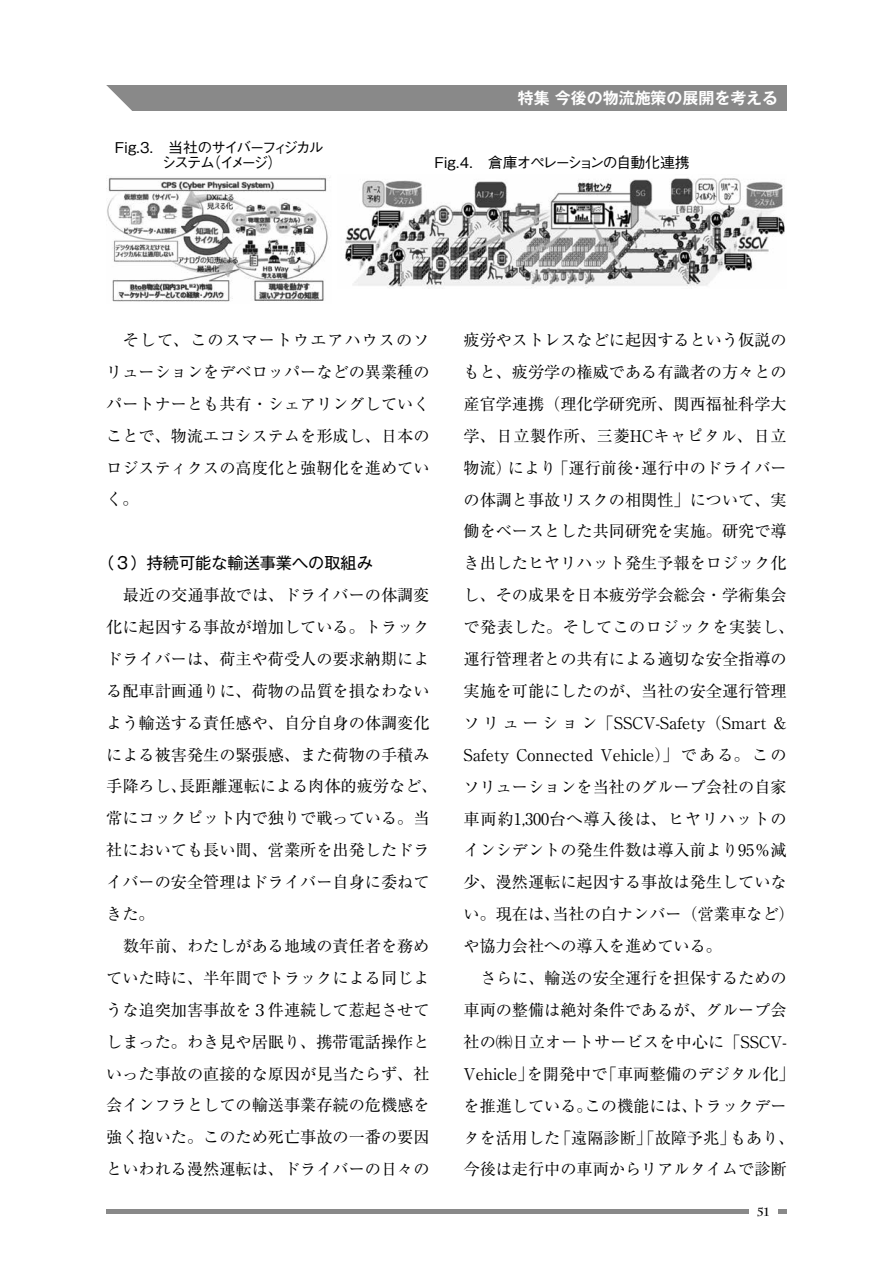
<style>
.page{position:relative;width:893px;height:1263px;background:#fff}
.page>*{position:absolute;margin:0;border:0;box-sizing:border-box;transform-origin:0 0}
.t1{font:16.2px/32px "Ryumin Pro";color:#000;text-align:justify}
.t2{font:16.2px "Gothic MB101 Pro";color:#000}
.t3{font:700 15.9px "Gothic MB101 Pro De";color:#fff}
.t4{font:500 14.85px/14.9px "Gothic BBB Pro";letter-spacing:-.15em;color:#000;text-align:center}
.t5{font:500 14.85px "Gothic BBB Pro";letter-spacing:-.08em;color:#000}
.t6{font:700 11.7px "Charlemagne Std";color:#000}
</style>
<div class="page">
<div style="left:106px;top:85px;width:681px;height:26px;background:#898989"></div>
<svg style="left:106px;top:85px;width:26px;height:26px"></svg>
<hr style="left:106px;top:1210px;width:642px;height:4px;background:#898989">
<svg style="left:778px;top:1210px;width:9px;height:4px"></svg>
<img style="left:106px;top:177px;width:222px;height:125px">
<img style="left:345px;top:178px;width:440px;height:109px">
<p class="t4" style="left:115px;top:139px;width:210px">Fig.3.　当社のサイバーフィジカルシステム（イメージ）</p>
<p class="t3" style="left:518px;top:85px;width:262px">特集 今後の物流施策の展開を考える</p>
<p class="t5" style="left:434px;top:150px;width:257px">Fig.4.　倉庫オペレーションの自動化連携</p>
<p class="t1" style="left:106px;top:323px;width:325px;text-indent:16px">そして、このスマートウエアハウスのソリューションをデベロッパーなどの異業種のパートナーとも共有・シェアリングしていくことで、物流エコシステムを形成し、日本のロジスティクスの高度化と強靭化を進めていく。</p>
<p class="t2" style="left:98px;top:550px;width:276px">（３）持続可能な輸送事業への取組み</p>
<p class="t1" style="left:106px;top:578px;width:333px;text-align:left;text-indent:16px">最近の交通事故では、ドライバーの体調変化に起因する事故が増加している。トラックドライバーは、荷主や荷受人の要求納期による配車計画通りに、荷物の品質を損なわないよう輸送する責任感や、自分自身の体調変化による被害発生の緊張感、また荷物の手積み手降ろし、長距離運転による肉体的疲労など、常にコックピット内で独りで戦っている。当社においても長い間、営業所を出発したドライバーの安全管理はドライバー自身に委ねてきた。</p>
<p class="t1" style="left:106px;top:929px;width:325px;text-indent:16px">数年前、わたしがある地域の責任者を務めていた時に、半年間でトラックによる同じような追突加害事故を３件連続して惹起させてしまった。わき見や居眠り、携帯電話操作といった事故の直接的な原因が見当たらず、社会インフラとしての輸送事業存続の危機感を強く抱いた。このため死亡事故の一番の要因といわれる漫然運転は、ドライバーの日々の</p>
<p class="t1" style="left:463px;top:323px;width:333px;text-align:left">疲労やストレスなどに起因するという仮説のもと、疲労学の権威である有識者の方々との産官学連携（理化学研究所、関西福祉科学大学、日立製作所、三菱HCキャピタル、日立物流）により「運行前後・運行中のドライバーの体調と事故リスクの相関性」について、実働をベースとした共同研究を実施。研究で導き出したヒヤリハット発生予報をロジック化し、その成果を日本疲労学会総会・学術集会で発表した。そしてこのロジックを実装し、運行管理者との共有による適切な安全指導の実施を可能にしたのが、当社の安全運行管理ソリューション「SSCV-Safety（Smart &amp;<br>Safety Connected Vehicle）」である。このソリューションを当社のグループ会社の自家車両約1,300台へ導入後は、ヒヤリハットのインシデントの発生件数は導入前より95％減少、漫然運転に起因する事故は発生していない。現在は、当社の白ナンバー（営業車など）や協力会社への導入を進めている。</p>
<p class="t1" style="left:463px;top:961px;width:333px;text-align:center">さらに、輸送の安全運行を担保するための<br>車両の整備は絶対条件であるが、グループ会社の㈱日立オートサービスを中心に「SSCV-<br>Vehicle」を開発中で「車両整備のデジタル化」を推進している。この機能には、トラックデータを活用した「遠隔診断」「故障予兆」もあり、今後は走行中の車両からリアルタイムで診断</p>
<p class="t6" style="left:757px;top:1205px;width:14px">51</p>
</div>
